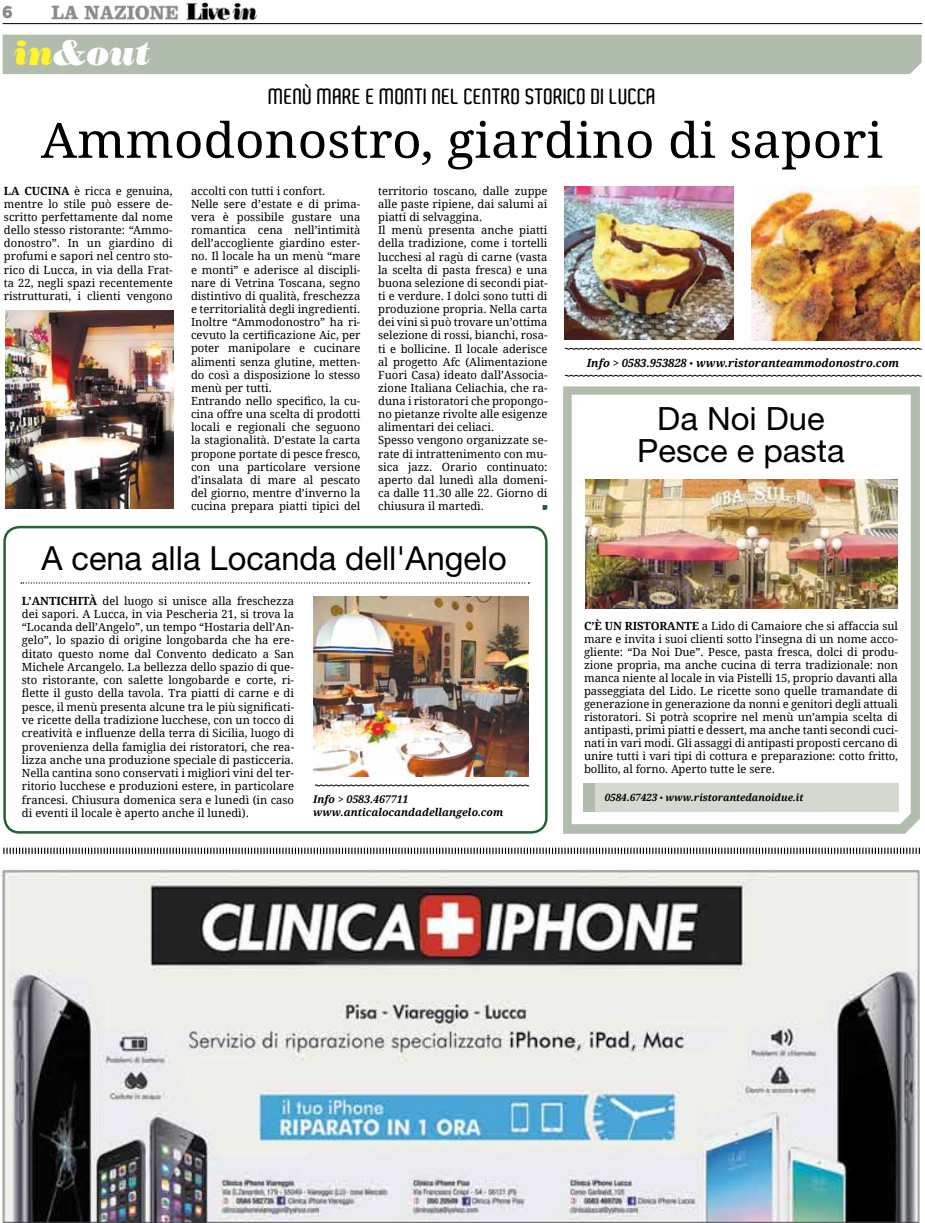
<style>
.page{position:relative;width:925px;height:1223px;background:#fff}
.page>*{position:absolute;margin:0;border:0;box-sizing:border-box;transform-origin:0 0}
.t1{font:48.75px "Droid Serif";color:#000;scale:1.05 1}
.t2{font:italic 35px "Bodoni Poster S Si Poster";color:#fff}
.t3{font:33.25px "Helvetica Neue";color:#000}
.t4{font:32px/32.5px "Helvetica Neue";color:#000;text-align:center}
.t5{font:600 21.25px "Aldo";letter-spacing:.005em;color:#000;scale:1.04 1}
.t6{font:17.25px "Chunk Five Ex";color:#88898c}
.t7{font:11.25px/13.1px "Droid Serif";color:#000;text-align:justify}
.t8{font:italic 700 11.25px "Droid Serif";color:#000}
.t9{font:italic 700 10.62px "Droid Serif";color:#000}
.t10{font:italic 700 10px "Droid Serif";color:#000}
.s1{color:#fff32a}
.s2{font-weight:700}
.s3{font-family:"Amplitude";font-weight:400;font-style:normal}
</style>
<div class="page">
<img style="left:51px;top:3px;width:206px;height:17px">
<hr style="left:3px;top:23px;width:919px;height:1px;background:#000">
<svg style="left:542px;top:505px;width:5px;height:5px"></svg>
<svg style="left:3px;top:847px;width:917px;height:7px"></svg>
<div style="left:3px;top:35px;width:918px;height:39px;background:#b1bdac"></div>
<div style="left:3px;top:526px;width:544px;height:307px;border:2px solid #236332;border-radius:15px"></div>
<svg style="left:21px;top:582px;width:508px;height:1px"></svg>
<svg style="left:564px;top:348px;width:358px;height:2px"></svg>
<svg style="left:564px;top:374px;width:358px;height:3px"></svg>
<svg style="left:314px;top:784px;width:215px;height:2px"></svg>
<svg style="left:563px;top:386px;width:357px;height:447px;background:#b3bfaf"></svg>
<svg style="left:572px;top:394px;width:339px;height:430px"></svg>
<div style="left:584px;top:783px;width:314px;height:29px;background:#d5dad1"></div>
<div style="left:584px;top:783px;width:11px;height:29px;background:#b1bdac"></div>
<img style="left:6px;top:311px;width:167px;height:197px">
<img style="left:564px;top:186px;width:170px;height:153px">
<img style="left:751px;top:186px;width:168px;height:154px">
<img style="left:314px;top:596px;width:215px;height:180px">
<img style="left:585px;top:480px;width:313px;height:128px">
<img style="left:2px;top:870px;width:918px;height:352px">
<h3 class="t6" style="left:3px;top:-1px;width:11px">6</h3>
<h2 class="t2" style="left:14px;top:31px;width:138px"><span class="s1">in</span>&amp;out</h2>
<h3 class="t5" style="left:269px;top:85px;width:274px">MENÙ MARE E MONTI NEL CENTRO STORICO</h3>
<h3 class="t5" style="left:591px;top:85px;width:36px">DI LUCCA</h3>
<h1 class="t1" style="left:41px;top:110px;width:803px">Ammodonostro, giardino di sapori</h1>
<p class="t7" style="left:4px;top:184px;width:170px"><span class="s2">LA CUCINA</span> è ricca e genuina, mentre lo stile può essere de&shy;scritto perfettamente dal nome dello stesso ristorante: “Ammo&shy;donostro”. In un giardino di profumi e sapori nel centro sto&shy;rico di Lucca, in via della Frat&shy;ta 22, negli spazi recentemente ristrutturati, i clienti vengono</p>
<p class="t7" style="left:191px;top:184px;width:171px;text-align:left">accolti con tutti i confort.<br>Nelle sere d’estate e di prima&shy;vera è possibile gustare una romantica cena nell’intimità dell’accogliente giardino ester&shy;no. Il locale ha un menù “mare e monti” e aderisce al discipli&shy;nare di Vetrina Toscana, segno distintivo di qualità, freschezza e territorialità degli ingredienti.<br>Inoltre “Ammodonostro” ha ri&shy;cevuto la certificazione Aic, per poter manipolare e cucinare alimenti senza glutine, metten&shy;do così a disposizione lo stesso menù per tutti.<br>Entrando nello specifico, la cu&shy;cina offre una scelta di prodotti locali e regionali che seguono la stagionalità. D’estate la carta propone portate di pesce fresco, con una particolare versione d’insalata di mare al pescato del giorno, mentre d’inverno la cucina prepara piatti tipici del</p>
<p class="t7" style="left:378px;top:184px;width:171px;text-align:left">territorio toscano, dalle zuppe alle paste ripiene, dai salumi ai piatti di selvaggina.<br>Il menù presenta anche piatti della tradizione, come i tortelli lucchesi al ragù di carne (vasta la scelta di pasta fresca) e una buona selezione di secondi piat&shy;ti e verdure. I dolci sono tutti di produzione propria. Nella carta dei vini sì può trovare un’ottima selezione di rossi, bianchi, rosa&shy;ti e bollicine. Il locale aderisce al progetto Afc (Alimentazione<br>Fuori Casa) ideato dall’Associa&shy;zione Italiana Celiachia, che ra&shy;duna i ristoratori che propongo&shy;no pietanze rivolte alle esigenze alimentari dei celiaci.<br>Spesso vengono organizzate se&shy;rate di intrattenimento con mu&shy;sica jazz. Orario continuato: aperto dal lunedì alla domeni&shy;ca dalle 11.30 alle 22. Giorno di chiusura il martedì.</p>
<h3 class="t3" style="left:41px;top:539px;width:467px">A cena alla Locanda dell'Angelo</h3>
<p class="t8" style="left:587px;top:355px;width:314px">Info &gt; 0583.953828 <span class="s3">•</span> www.ristoranteammodonostro.com</p>
<h3 class="t4" style="left:637px;top:402px;width:209px">Da Noi Due<br>Pesce e pasta</h3>
<p class="t7" style="left:22px;top:594px;width:274px"><span class="s2">L’ANTICHITÀ</span> del luogo si unisce alla freschezza dei sapori. A Lucca, in via Pescheria 21, si trova la “Locanda dell’Angelo”, un tempo “Hostaria dell’An&shy;gelo”, lo spazio di origine longobarda che ha ere&shy;ditato questo nome dal Convento dedicato a San Michele Arcangelo. La bellezza dello spazio di que&shy;sto ristorante, con salette longobarde e corte, ri&shy;flette il gusto della tavola. Tra piatti di carne e di pesce, il menù presenta alcune tra le più significati&shy;ve ricette della tradizione lucchese, con un tocco di creatività e influenze della terra di Sicilia, luogo di provenienza della famiglia dei ristoratori, che rea&shy;lizza anche una produzione speciale di pasticceria.<br>Nella cantina sono conservati i migliori vini del ter&shy;ritorio lucchese e produzioni estere, in particolare francesi. Chiusura domenica sera e lunedì (in caso di eventi il locale è aperto anche il lunedì).</p>
<p class="t7" style="left:584px;top:619px;width:315px"><span class="s2">C’È UN RISTORANTE</span> a Lido di Camaiore che si affaccia sul mare e invita i suoi clienti sotto l’insegna di un nome acco&shy;gliente: “Da Noi Due”. Pesce, pasta fresca, dolci di produ&shy;zione propria, ma anche cucina di terra tradizionale: non manca niente al locale in via Pistelli 15, proprio davanti alla passeggiata del Lido. Le ricette sono quelle tramandate di generazione in generazione da nonni e genitori degli attuali ristoratori. Si potrà scoprire nel menù un’ampia scelta di antipasti, primi piatti e dessert, ma anche tanti secondi cuci&shy;nati in vari modi. Gli assaggi di antipasti proposti cercano di unire tutti i vari tipi di cottura e preparazione: cotto fritto, bollito, al forno. Aperto tutte le sere.</p>
<p class="t9" style="left:313px;top:792px;width:97px">Info &gt; 0583.467711</p>
<p class="t10" style="left:605px;top:791px;width:200px">0584.67423 <span class="s3">•</span> www.ristorantedanoidue.it</p>
<p class="t9" style="left:313px;top:806px;width:191px">www.anticalocandadellangelo.com</p>
</div>
